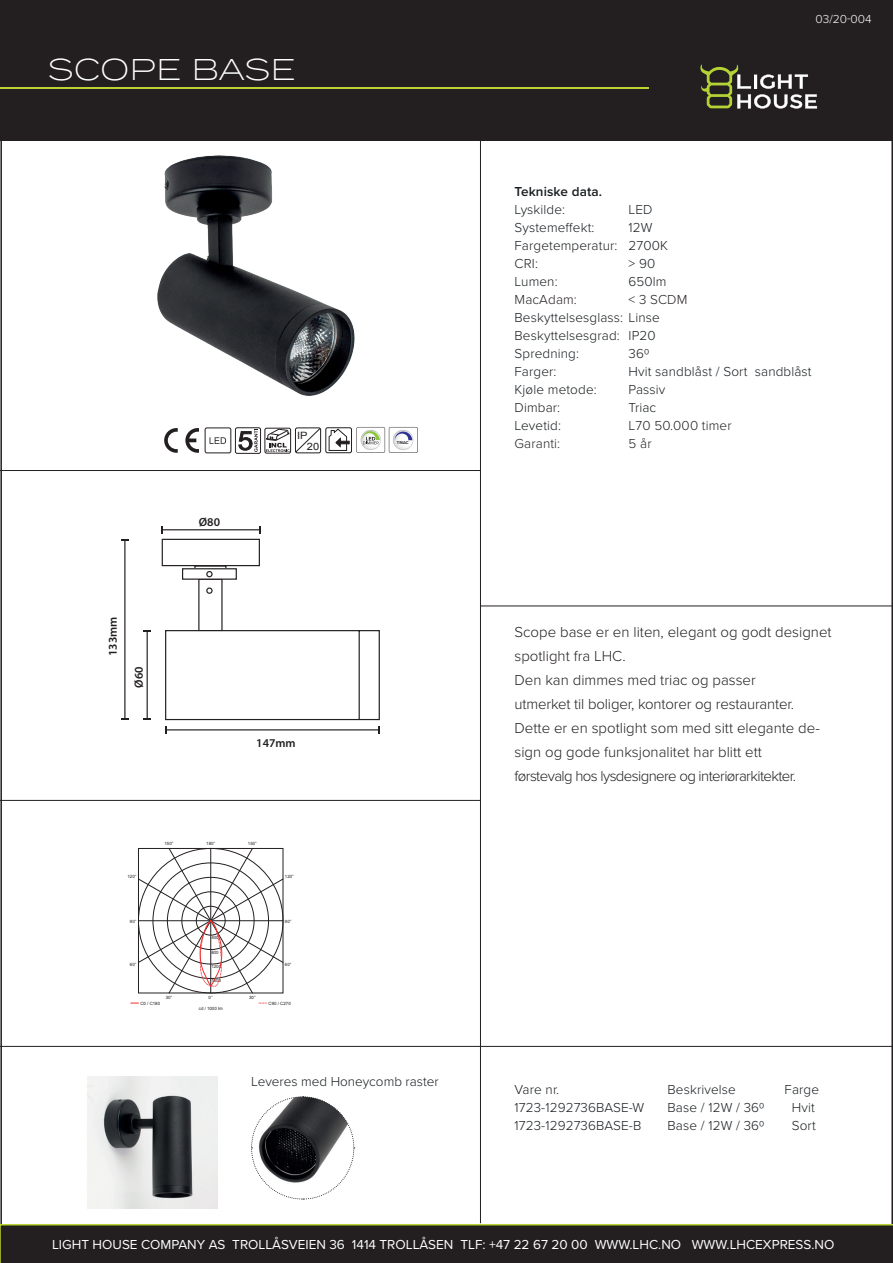
<style>
.page{position:relative;width:893px;height:1263px;background:#fff}
.page>*{position:absolute;margin:0;border:0;box-sizing:border-box;transform-origin:0 0}
.t1{font:300 30px "Termina";color:#fff}
.t2{font:300 15px/24px "Proxima Nova";color:#231f20}
.t3{font:300 13.5px/18px "Proxima Nova";letter-spacing:.01em;color:#181c1f}
.t4{font:13.5px "Proxima Nova";color:#fff}
.t5{font:300 13.5px "Proxima Nova";letter-spacing:.01em;color:#231f20}
.t6{font:600 13.5px "Proxima Nova";letter-spacing:.01em;color:#181c1f}
.t7{font:600 12px "Myriad Pro";color:#231f20}
.t8{font:300 12px "Proxima Nova";color:#fff}
.t9{font:10.05px/11.1px "Arial";color:#231f20;scale:1.1 1}
.t10{font:4.35px "Arial";color:#231f20}
.t11{font:700 4.2px "Proxima Nova";color:#231f20}
</style>
<div class="page">
<div style="left:0;top:0;width:893px;height:140px;background:#231f20"></div>
<hr style="left:0;top:470px;width:481px;height:1px;background:#231f20">
<hr style="left:480px;top:139px;width:1px;height:1084px;background:#231f20">
<hr style="left:0;top:1046px;width:893px;height:1px;background:#231f20">
<hr style="left:0;top:800px;width:481px;height:1px;background:#231f20">
<hr style="left:480px;top:606px;width:413px;height:1px;background:#231f20">
<svg style="left:138px;top:848px;width:145px;height:145px"></svg>
<div style="left:0;top:1224px;width:893px;height:39px;background:#231f20"></div>
<hr style="left:0;top:87px;width:649px;height:2px;background:#bad432">
<svg style="left:700px;top:64px;width:117px;height:45px"></svg>
<svg style="left:356px;top:427px;width:62px;height:26px"></svg>
<div style="left:205px;top:428px;width:26px;height:25px;border:1px solid #231f20;border-radius:2px"></div>
<svg style="left:210px;top:437px;width:16px;height:7px"></svg>
<div style="left:235px;top:427px;width:26px;height:27px;border:1px solid #231f20;border-radius:2px"></div>
<svg style="left:238px;top:429px;width:20px;height:23px"></svg>
<svg style="left:164px;top:428px;width:14px;height:25px"></svg>
<svg style="left:185px;top:428px;width:14px;height:25px"></svg>
<svg style="left:266px;top:427px;width:55px;height:26px"></svg>
<div style="left:265px;top:428px;width:26px;height:25px;border:1px solid #231f20;border-radius:2px"></div>
<svg style="left:329px;top:429px;width:21px;height:22px"></svg>
<div style="left:326px;top:427px;width:26px;height:26px;border:1px solid #231f20;border-radius:2px"></div>
<img style="left:157px;top:155px;width:198px;height:241px">
<hr style="left:147px;top:631px;width:1px;height:88px;background:#231f20">
<hr style="left:124px;top:540px;width:1px;height:179px;background:#231f20">
<svg style="left:161px;top:526px;width:219px;height:208px"></svg>
<img style="left:87px;top:1077px;width:130px;height:132px">
<svg style="left:251px;top:1096px;width:104px;height:104px"></svg>
<h1 class="t1" style="left:48px;top:48px;width:249px">SCOPE BASE</h1>
<p class="t7" style="left:105px;top:656px;width:41px;rotate:-90deg">133mm</p>
<p class="t7" style="left:131px;top:687px;width:23px;rotate:-90deg">Ø60</p>
<p class="t7" style="left:199px;top:514px;width:23px">Ø80</p>
<p class="t9" style="left:307px;top:430px;width:13px;text-indent:-10px">IP<br>20</p>
<p class="t7" style="left:256px;top:735px;width:41px">147mm</p>
<p class="t10" style="left:128px;top:874px;width:11px">120°</p>
<p class="t10" style="left:165px;top:840px;width:11px">150°</p>
<p class="t10" style="left:248px;top:840px;width:11px">150°</p>
<p class="t10" style="left:206px;top:840px;width:11px">180°</p>
<p class="t10" style="left:285px;top:874px;width:11px">120°</p>
<p class="t10" style="left:130px;top:919px;width:8px">90°</p>
<p class="t10" style="left:285px;top:919px;width:8px">90°</p>
<p class="t10" style="left:130px;top:962px;width:8px">60°</p>
<p class="t10" style="left:211px;top:935px;width:9px">400</p>
<p class="t10" style="left:211px;top:949px;width:9px">800</p>
<p class="t10" style="left:211px;top:964px;width:11px">1200</p>
<p class="t10" style="left:211px;top:978px;width:11px">1600</p>
<p class="t10" style="left:285px;top:962px;width:8px">60°</p>
<p class="t10" style="left:166px;top:995px;width:8px">30°</p>
<p class="t10" style="left:209px;top:995px;width:6px">0°</p>
<p class="t10" style="left:249px;top:995px;width:8px">30°</p>
<p class="t10" style="left:140px;top:1000px;width:21px">C0 / C180</p>
<p class="t10" style="left:269px;top:1000px;width:24px">C90 / C270</p>
<p class="t10" style="left:199px;top:1005px;width:25px">cd / 1000 lm</p>
<p class="t11" style="left:397px;top:440px;width:13px">TRIAC</p>
<p class="t3" style="left:251px;top:1073px;width:189px">Leveres med Honeycomb raster</p>
<p class="t10" style="left:294px;top:1078px;width:23px">18.3° C270</p>
<p class="t6" style="left:514px;top:184px;width:89px">Tekniske data.</p>
<p class="t3" style="left:514px;top:201px;width:52px">Lyskilde:</p>
<p class="t3" style="left:628px;top:201px;width:26px">LED</p>
<p class="t3" style="left:514px;top:219px;width:81px">Systemeffekt:</p>
<p class="t3" style="left:514px;top:219px;width:155px;text-indent:114px">12W<br>Fargetemperatur: 2700K<br>CRI:</p>
<p class="t3" style="left:628px;top:255px;width:28px">&gt; 90</p>
<p class="t3" style="left:514px;top:273px;width:45px">Lumen:</p>
<p class="t3" style="left:628px;top:273px;width:40px">650lm</p>
<p class="t5" style="left:514px;top:292px;width:64px">MacAdam:</p>
<p class="t5" style="left:628px;top:292px;width:60px">&lt; 3 SCDM</p>
<p class="t3" style="left:514px;top:309px;width:147px">Beskyttelsesglass: Linse<br>Beskyttelsesgrad: IP20<br>Spredning:</p>
<p class="t3" style="left:628px;top:345px;width:22px">360</p>
<p class="t8" style="left:815px;top:12px;width:58px">03/20-004</p>
<p class="t3" style="left:514px;top:363px;width:44px">Farger:</p>
<p class="t3" style="left:628px;top:363px;width:185px">Hvit sandblåst / Sort sandblåst</p>
<p class="t3" style="left:514px;top:381px;width:84px">Kjøle metode:</p>
<p class="t3" style="left:628px;top:381px;width:38px">Passiv</p>
<p class="t3" style="left:514px;top:399px;width:47px">Dimbar:</p>
<p class="t3" style="left:628px;top:399px;width:29px">Triac</p>
<p class="t3" style="left:514px;top:417px;width:48px">Levetid:</p>
<p class="t5" style="left:628px;top:418px;width:105px">L70 50.000 timer</p>
<p class="t5" style="left:514px;top:436px;width:47px">Garanti:</p>
<p class="t5" style="left:628px;top:436px;width:25px">5 år</p>
<p class="t2" style="left:514px;top:620px;width:319px">Scope base er en liten, elegant og godt designet spotlight fra LHC.<br>Den kan dimmes med triac og passer<br>utmerket til boliger, kontorer og restauranter.<br>Dette er en spotlight som med sitt elegante de&shy;sign og gode funksjonalitet har blitt ett<br>førstevalg hos lysdesignere og interiørarkitekter.</p>
<p class="t3" style="left:514px;top:1080px;width:46px">Vare nr.</p>
<p class="t3" style="left:667px;top:1080px;width:70px">Beskrivelse</p>
<p class="t3" style="left:784px;top:1080px;width:36px">Farge</p>
<p class="t3" style="left:514px;top:1098px;width:131px">1723-1292736BASE-W</p>
<p class="t3" style="left:667px;top:1098px;width:98px">Base / 12W / 360</p>
<p class="t3" style="left:792px;top:1098px;width:24px">Hvit</p>
<p class="t3" style="left:514px;top:1116px;width:128px">1723-1292736BASE-B</p>
<p class="t3" style="left:667px;top:1116px;width:98px">Base / 12W / 360</p>
<p class="t3" style="left:792px;top:1116px;width:25px">Sort</p>
<p class="t4" style="left:52px;top:1236px;width:803px">LIGHT HOUSE COMPANY AS TROLLÅSVEIEN 34-36 1414 TROLLÅSEN TLF: +47 22 67 20 00 WWW.LHC.NO WWW.LHCEXPRESS.NO</p>
<p class="t4" style="left:337px;top:1236px;width:499px">6 1414 TROLLÅSEN TLF: +47 22 67 20 0 WWW.LHC.NO WWW.LHCEXPRESS.NO</p>
</div>
